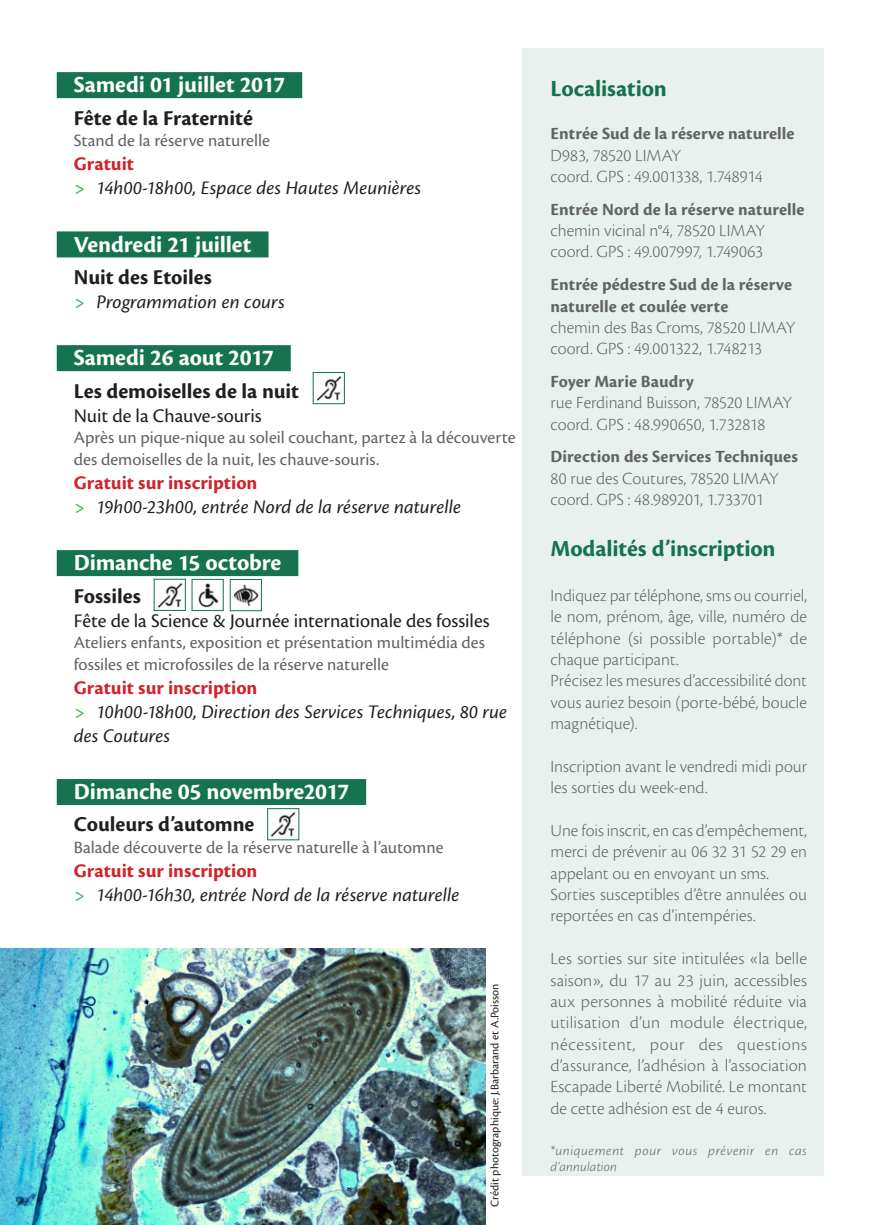
<style>
.page{position:relative;width:874px;height:1225px;background:#fff}
.page>*{position:absolute;margin:0;border:0;box-sizing:border-box;transform-origin:0 0}
.Date{font:700 24px "Cronos Pro";letter-spacing:-.01em;color:#fff}
.description{font:700 24px "Cronos Pro";letter-spacing:-.005em;color:#157350}
.sous_titre{font:700 24px "Cronos Pro";letter-spacing:-.005em;color:#157350}
.Titre{font:700 22px "Cronos Pro";color:#231f20}
.t1{font:italic 20px/24px "Cronos Pro";letter-spacing:.005em;color:#231f20}
.Gratuit{font:700 20px "Cronos Pro";color:#d1232a}
.sous_titre-2{font:20px "Cronos Pro";color:#231f20}
.description-2{font:18px/21.6px "Cronos Pro";letter-spacing:.005em;color:#636366}
.description-3{font:300 17.8px/21.4px "Cronos Pro";color:#636366;text-align:justify}
.description-4{font:700 17.8px/21.4px "Cronos Pro";letter-spacing:.005em;color:#636366}
.description-5{font:italic 300 14px/16.8px "Cronos Pro";letter-spacing:.04em;color:#636366}
.t2{font:12px "Cronos Pro";color:#231f20}
.s1{color:#40ae49}
</style>
<div class="page">
<div style="left:57px;top:72px;width:245px;height:26px;background:#157350"></div>
<div style="left:57px;top:231px;width:211px;height:26px;background:#157350"></div>
<div style="left:57px;top:345px;width:233px;height:26px;background:#157350"></div>
<div style="left:57px;top:550px;width:241px;height:26px;background:#157350"></div>
<div style="left:57px;top:779px;width:309px;height:26px;background:#157350"></div>
<img style="left:316px;top:376px;width:26px;height:25px">
<div style="left:312px;top:372px;width:33px;height:32px;border:1px solid #157350"></div>
<img style="left:157px;top:583px;width:26px;height:25px">
<div style="left:153px;top:579px;width:33px;height:32px;border:1px solid #157350"></div>
<img style="left:198px;top:583px;width:21px;height:25px">
<div style="left:191px;top:579px;width:33px;height:32px;border:1px solid #157350"></div>
<img style="left:233px;top:584px;width:26px;height:23px">
<div style="left:229px;top:579px;width:33px;height:32px;border:1px solid #157350"></div>
<img style="left:270px;top:812px;width:26px;height:25px">
<div style="left:267px;top:808px;width:32px;height:32px;border:1px solid #157350"></div>
<div style="left:522px;top:49px;width:301px;height:1127px;background:#e8f1ed"></div>
<img style="left:0;top:948px;width:485px;height:277px">
<p class="Date" style="left:74px;top:71px;width:213px">Samedi 01 juillet 2017</p>
<p class="Titre" style="left:74px;top:105px;width:180px">Fête de la Fraternité</p>
<p class="description-2" style="left:74px;top:130px;width:197px">Stand de la réserve naturelle</p>
<p class="Gratuit" style="left:74px;top:152px;width:62px">Gratuit</p>
<p class="t1" style="left:74px;top:176px;width:349px"><span class="s1">&gt;</span> 14h00-18h00, Espace des Hautes Meunières</p>
<p class="Date" style="left:74px;top:230px;width:179px">Vendredi 21 juillet</p>
<p class="Titre" style="left:74px;top:264px;width:139px">Nuit des Etoiles</p>
<p class="t1" style="left:74px;top:290px;width:212px"><span class="s1">&gt;</span> Programmation en cours</p>
<p class="Date" style="left:74px;top:344px;width:201px">Samedi 26 aout 2017</p>
<p class="Titre" style="left:74px;top:378px;width:227px">Les demoiselles de la nuit</p>
<p class="sous_titre-2" style="left:74px;top:404px;width:189px">Nuit de la Chauve-souris</p>
<p class="description-2" style="left:74px;top:427px;width:443px">Après un pique-nique au soleil couchant, partez à la découverte des demoiselles de la nuit, les chauve-souris.</p>
<p class="Gratuit" style="left:74px;top:471px;width:185px">Gratuit sur inscription</p>
<p class="t1" style="left:74px;top:495px;width:389px"><span class="s1">&gt;</span> 19h00-23h00, entrée Nord de la réserve naturelle</p>
<p class="Date" style="left:74px;top:549px;width:209px">Dimanche 15 octobre</p>
<p class="Titre" style="left:74px;top:583px;width:68px">Fossiles</p>
<p class="sous_titre-2" style="left:74px;top:609px;width:417px">Fête de la Science &amp; Journée internationale des fossiles</p>
<p class="description-2" style="left:74px;top:632px;width:412px">Ateliers enfants, exposition et présentation multimédia des fossiles et microfossiles de la réserve naturelle</p>
<p class="Gratuit" style="left:74px;top:676px;width:185px">Gratuit sur inscription</p>
<p class="t1" style="left:74px;top:700px;width:435px"><span class="s1">&gt;</span> 10h00-18h00, Direction des Services Techniques, 80 rue des Coutures</p>
<p class="Date" style="left:74px;top:778px;width:277px">Dimanche 05 novembre2017</p>
<p class="Titre" style="left:74px;top:812px;width:182px">Couleurs d’automne</p>
<p class="description-2" style="left:74px;top:836px;width:371px">Balade découverte de la réserve naturelle à l’automne</p>
<p class="Gratuit" style="left:74px;top:859px;width:185px">Gratuit sur inscription</p>
<p class="t1" style="left:74px;top:883px;width:387px"><span class="s1">&gt;</span> 14h00-16h30, entrée Nord de la réserve naturelle</p>
<p class="t2" style="left:487px;top:1206px;width:225px;rotate:-90deg">Crédit photographique: J.Barbarand et A.Poisson</p>
<p class="sous_titre" style="left:550px;top:75px;width:118px">Localisation</p>
<p class="description-4" style="left:550px;top:123px;width:245px">Entrée Sud de la réserve naturelle</p>
<p class="description-3" style="left:550px;top:144px;width:132px">D983, 78520 LIMAY</p>
<p class="description-3" style="left:550px;top:166px;width:214px">coord. GPS : 49.001338, 1.748914</p>
<p class="description-4" style="left:550px;top:199px;width:255px">Entrée Nord de la réserve naturelle</p>
<p class="description-3" style="left:550px;top:220px;width:216px">chemin vicinal n°4, 78520 LIMAY coord. GPS : 49.007997, 1.749063</p>
<p class="description-4" style="left:550px;top:274px;width:243px">Entrée pédestre Sud de la réserve naturelle et coulée verte</p>
<p class="description-3" style="left:550px;top:316px;width:246px">chemin des Bas Croms, 78520 LIMAY</p>
<p class="description-3" style="left:550px;top:338px;width:213px">coord. GPS : 49.001322, 1.748213</p>
<p class="description-4" style="left:550px;top:371px;width:144px">Foyer Marie Baudry</p>
<p class="description-3" style="left:550px;top:392px;width:243px">rue Ferdinand Buisson, 78520 LIMAY</p>
<p class="description-3" style="left:550px;top:413px;width:216px">coord. GPS : 48.990650, 1.732818</p>
<p class="description-4" style="left:550px;top:446px;width:249px">Direction des Services Techniques</p>
<p class="description-3" style="left:550px;top:467px;width:230px">80 rue des Coutures, 78520 LIMAY</p>
<p class="description-3" style="left:550px;top:489px;width:214px">coord. GPS : 48.989201, 1.733701</p>
<p class="description" style="left:550px;top:534px;width:226px">Modalités d’inscription</p>
<p class="description-3" style="left:550px;top:584px;width:258px">Indiquez par téléphone, sms ou courriel, le nom, prénom, âge, ville, numéro de téléphone (si possible portable)* de chaque participant.</p>
<p class="description-3" style="left:550px;top:670px;width:258px">Précisez les mesures d’accessibilité dont vous auriez besoin (porte-bébé, boucle magnétique).</p>
<p class="description-3" style="left:550px;top:755px;width:258px">Inscription avant le vendredi midi pour les sorties du week-end.</p>
<p class="description-3" style="left:550px;top:819px;width:258px">Une fois inscrit, en cas d’empêchement, merci de prévenir au 06 32 31 52 29 en appelant ou en envoyant un sms.</p>
<p class="description-3" style="left:550px;top:883px;width:258px">Sorties susceptibles d’être annulées ou reportées en cas d’intempéries.</p>
<p class="description-3" style="left:550px;top:948px;width:258px">Les sorties sur site intitulées «la belle saison», du 17 au 23 juin, accessibles aux personnes à mobilité réduite via utilisation d’un module électrique, nécessitent, pour des questions d’assurance, l’adhésion à l’association Escapade Liberté Mobilité. Le montant de cette adhésion est de 4 euros.</p>
<p class="description-5" style="left:550px;top:1142px;width:258px">*uniquement pour vous prévenir en cas d’annulation</p>
</div>
